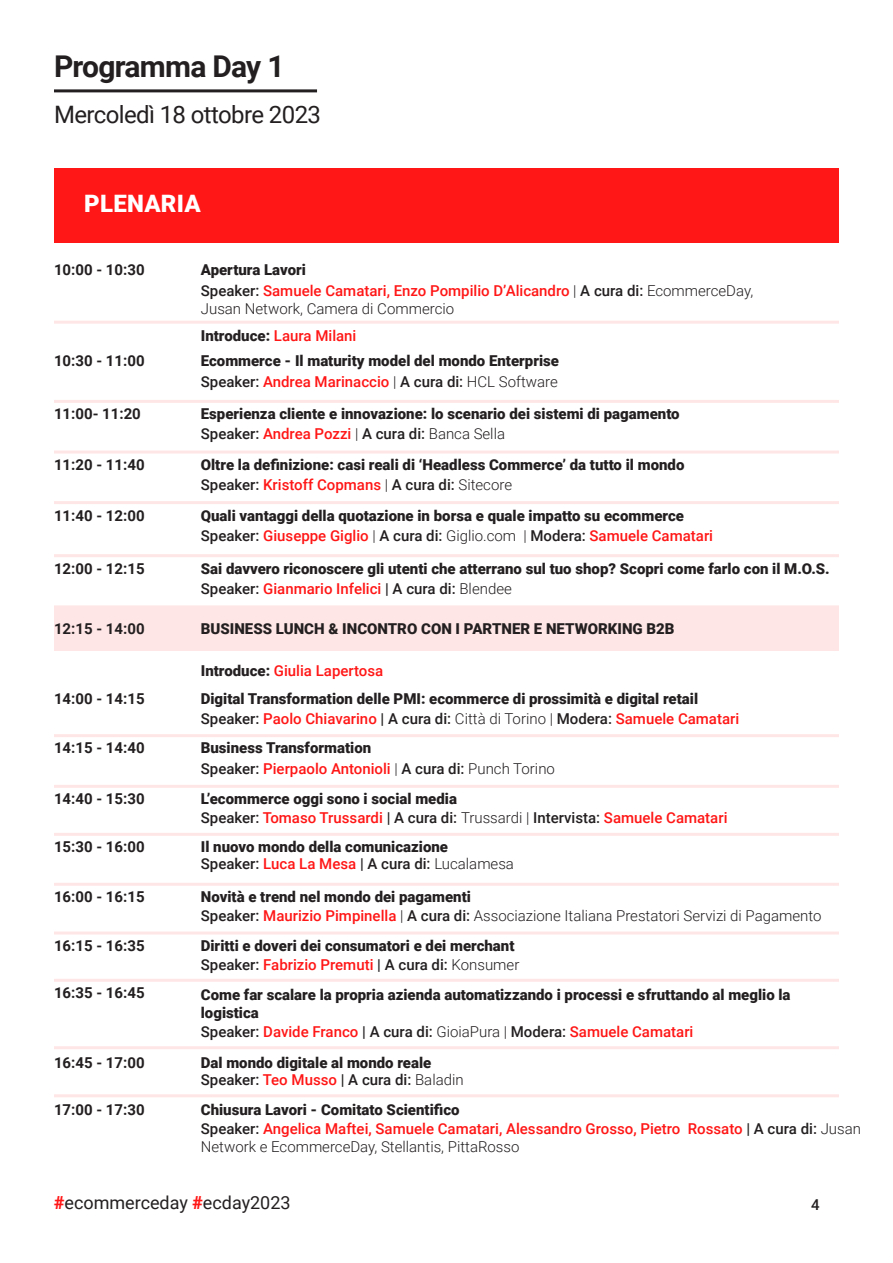
<style>
.page{position:relative;width:893px;height:1263px;background:#fff}
.page>*{position:absolute;margin:0;border:0;box-sizing:border-box;transform-origin:0 0}
.t1{font:700 30px "Roboto";letter-spacing:-.025em;color:#231f20}
.t2{font:24px "Roboto";letter-spacing:-.025em;color:#231f20}
.t3{font:900 24px "Roboto";letter-spacing:.01em;color:#fff}
.t4{font:18px "Roboto";color:#231f20}
.t5{font:900 15px "Roboto";color:#231f20}
.t6{font:500 15px/18px "Roboto";color:#ff1616}
.t7{font:500 15px "Roboto";color:#231f20}
.t8{font:700 15px "Roboto";color:#231f20}
.t9{font:300 15px "Roboto";color:#231f20}
.s1{color:#231f20}
.s2{font-weight:300;color:#231f20}
.s3{font-weight:900;color:#252021}
.s4{color:#ff1616}
.s5{font-weight:300}
.s6{font-weight:500}
.s7{font-weight:500;color:#ff1616}
.s8{font-weight:900;color:#ff1616}
</style>
<div class="page">
<div style="left:54px;top:168px;width:785px;height:74px;background:#ff1616"></div>
<div style="left:54px;top:608px;width:785px;height:42px;background:#ffe6e6"></div>
<hr style="left:54px;top:89px;width:263px;height:3px;background:#231f20">
<hr style="left:54px;top:321px;width:785px;height:3px;background:#ffe6e6">
<hr style="left:54px;top:605px;width:785px;height:3px;background:#ffe6e6">
<hr style="left:54px;top:450px;width:785px;height:3px;background:#ffe6e6">
<hr style="left:54px;top:734px;width:785px;height:3px;background:#ffe6e6">
<hr style="left:54px;top:833px;width:785px;height:3px;background:#ffe6e6">
<hr style="left:54px;top:400px;width:785px;height:3px;background:#ffe6e6">
<hr style="left:54px;top:648px;width:785px;height:3px;background:#ffe6e6">
<hr style="left:54px;top:501px;width:785px;height:3px;background:#ffe6e6">
<hr style="left:54px;top:554px;width:785px;height:3px;background:#ffe6e6">
<hr style="left:54px;top:785px;width:785px;height:3px;background:#ffe6e6">
<hr style="left:54px;top:883px;width:785px;height:3px;background:#ffe6e6">
<hr style="left:54px;top:931px;width:785px;height:3px;background:#ffe6e6">
<hr style="left:54px;top:979px;width:785px;height:3px;background:#ffe6e6">
<hr style="left:54px;top:1094px;width:785px;height:3px;background:#ffe6e6">
<hr style="left:54px;top:1046px;width:785px;height:3px;background:#ffe6e6">
<p class="t1" style="left:54px;top:45px;width:232px">Programma Day 1</p>
<p class="t2" style="left:54px;top:97px;width:269px">Mercoledì 18 ottobre 2023</p>
<p class="t3" style="left:84px;top:187px;width:118px">PLENARIA</p>
<p class="t8" style="left:54px;top:259px;width:92px">10:00 - 10:30</p>
<p class="t5" style="left:201px;top:259px;width:107px">Apertura Lavori</p>
<p class="t6" style="left:201px;top:281px;width:554px"><span class="s1">Speaker:</span> Samuele Camatari, Enzo Pompilio D’Alicandro <span class="s2">|</span> <span class="s1">A cura di:</span> <span class="s2">EcommerceDay,</span></p>
<p class="t9" style="left:201px;top:298px;width:255px">Jusan Network, Camera di Commercio</p>
<p class="t6" style="left:201px;top:326px;width:157px"><span class="s3">Introduce:</span> Laura Milani</p>
<p class="t8" style="left:54px;top:350px;width:92px">10:30 - 11:00</p>
<p class="t5" style="left:201px;top:350px;width:360px">Ecommerce - Il maturity model del mondo Enterprise</p>
<p class="t7" style="left:201px;top:371px;width:359px">Speaker: <span class="s4">Andrea Marinaccio</span> <span class="s5">|</span> A cura di: <span class="s5">HCL Software</span></p>
<p class="t8" style="left:54px;top:403px;width:88px">11:00- 11:20</p>
<p class="t8" style="left:54px;top:454px;width:92px">11:20 - 11:40</p>
<p class="t8" style="left:54px;top:505px;width:92px">11:40 - 12:00</p>
<p class="t8" style="left:54px;top:558px;width:92px">12:00 - 12:15</p>
<p class="t5" style="left:201px;top:403px;width:480px">Esperienza cliente e innovazione: lo scenario dei sistemi di pagamento</p>
<p class="t5" style="left:201px;top:454px;width:485px">Oltre la definizione: casi reali di ‘Headless Commerce’ da tutto il mondo</p>
<p class="t5" style="left:201px;top:505px;width:485px">Quali vantaggi della quotazione in borsa e quale impatto su ecommerce</p>
<p class="t5" style="left:201px;top:558px;width:630px">Sai davvero riconoscere gli utenti che atterrano sul tuo shop? Scopri come farlo con il M.O.S.</p>
<p class="t7" style="left:201px;top:423px;width:306px">Speaker: <span class="s4">Andrea Pozzi</span> <span class="s5">|</span> A cura di: <span class="s5">Banca Sella</span></p>
<p class="t7" style="left:201px;top:474px;width:313px">Speaker: <span class="s4">Kristoff Copmans</span> <span class="s5">|</span> A cura di: <span class="s5">Sitecore</span></p>
<p class="t6" style="left:201px;top:526px;width:514px"><span class="s1">Speaker:</span> Giuseppe Giglio <span class="s2">|</span> <span class="s1">A cura di:</span> <span class="s2">Giglio.com |</span> <span class="s1">Modera:</span> Samuele Camatari</p>
<p class="t7" style="left:201px;top:578px;width:312px">Speaker: <span class="s4">Gianmario Infelici</span> | A cura di: <span class="s5">Blendee</span></p>
<p class="t8" style="left:54px;top:618px;width:92px">12:15 - 14:00</p>
<p class="t5" style="left:201px;top:618px;width:475px">BUSINESS LUNCH &amp; INCONTRO CON I PARTNER E NETWORKING B2B</p>
<p class="t6" style="left:201px;top:661px;width:184px"><span class="s3">Introduce:</span> Giulia Lapertosa</p>
<p class="t8" style="left:54px;top:688px;width:92px">14:00 - 14:15</p>
<p class="t5" style="left:201px;top:688px;width:499px">Digital Transformation delle PMI: ecommerce di prossimità e digital retail</p>
<p class="t6" style="left:201px;top:709px;width:540px"><span class="s1">Speaker:</span> Paolo Chiavarino <span class="s1">| A cura di:</span> <span class="s2">Città di Torino |</span> <span class="s1">Modera:</span> Samuele Camatari</p>
<p class="t8" style="left:54px;top:737px;width:92px">14:15 - 14:40</p>
<p class="t5" style="left:201px;top:737px;width:172px">Business Transformation</p>
<p class="t6" style="left:201px;top:759px;width:356px"><span class="s1">Speaker:</span> Pierpaolo Antonioli <span class="s2">|</span> <span class="s1">A cura di:</span> <span class="s2">Punch Torino</span></p>
<p class="t8" style="left:54px;top:788px;width:92px">14:40 - 15:30</p>
<p class="t5" style="left:201px;top:788px;width:258px">L’ecommerce oggi sono i social media</p>
<p class="t6" style="left:201px;top:808px;width:528px"><span class="s1">Speaker:</span> Tomaso Trussardi <span class="s1">| A cura di:</span> <span class="s2">Trussardi |</span> <span class="s1">Intervista:</span> Samuele Camatari</p>
<p class="t8" style="left:54px;top:836px;width:92px">15:30 - 16:00</p>
<p class="t8" style="left:54px;top:886px;width:92px">16:00 - 16:15</p>
<p class="t8" style="left:54px;top:935px;width:92px">16:15 - 16:35</p>
<p class="t8" style="left:54px;top:982px;width:92px">16:35 - 16:45</p>
<p class="t8" style="left:54px;top:1052px;width:92px">16:45 - 17:00</p>
<p class="t8" style="left:54px;top:1099px;width:92px">17:00 - 17:30</p>
<p class="t5" style="left:201px;top:836px;width:249px">Il nuovo mondo della comunicazione</p>
<p class="t5" style="left:201px;top:886px;width:272px">Novità e trend nel mondo dei pagamenti</p>
<p class="t5" style="left:201px;top:935px;width:315px">Diritti e doveri dei consumatori e dei merchant</p>
<p class="t5" style="left:201px;top:984px;width:591px">Come far scalare la propria azienda automatizzando i processi e sfruttando al meglio la</p>
<p class="t5" style="left:201px;top:1002px;width:60px">logistica</p>
<p class="t5" style="left:201px;top:1052px;width:232px">Dal mondo digitale al mondo reale</p>
<p class="t5" style="left:201px;top:1099px;width:260px">Chiusura Lavori - Comitato Scientifico</p>
<p class="t7" style="left:201px;top:853px;width:315px">Speaker: <span class="s4">Luca La Mesa</span> | A cura di: <span class="s5">Lucalamesa</span></p>
<p class="t9" style="left:201px;top:905px;width:622px"><span class="s6">Speaker:</span> <span class="s7">Maurizio Pimpinella</span> | <span class="s6">A cura di:</span> Associazione Italiana Prestatori Servizi di Pagamento</p>
<p class="t7" style="left:201px;top:954px;width:320px">Speaker: <span class="s4">Fabrizio Premuti</span> | A cura di: <span class="s5">Konsumer</span></p>
<p class="t6" style="left:201px;top:1022px;width:494px"><span class="s1">Speaker:</span> Davide Franco <span class="s1">| A cura di:</span> <span class="s2">GioiaPura |</span> <span class="s1">Modera:</span> Samuele Camatari</p>
<p class="t7" style="left:201px;top:1069px;width:264px">Speaker: <span class="s4">Teo Musso</span> | A cura di: <span class="s5">Baladin</span></p>
<p class="t6" style="left:201px;top:1119px;width:662px"><span class="s1">Speaker:</span> Angelica Maftei, Samuele Camatari, Alessandro Grosso, Pietro Rossato <span class="s1">| A cura di:</span> <span class="s2">Jusan<br>Network e EcommerceDay, Stellantis, PittaRosso</span></p>
<p class="t4" style="left:54px;top:1190px;width:238px"><span class="s8">#</span>ecommerceday <span class="s8">#</span>ecday2023</p>
<p class="t7" style="left:811px;top:1194px;width:10px">4</p>
</div>
